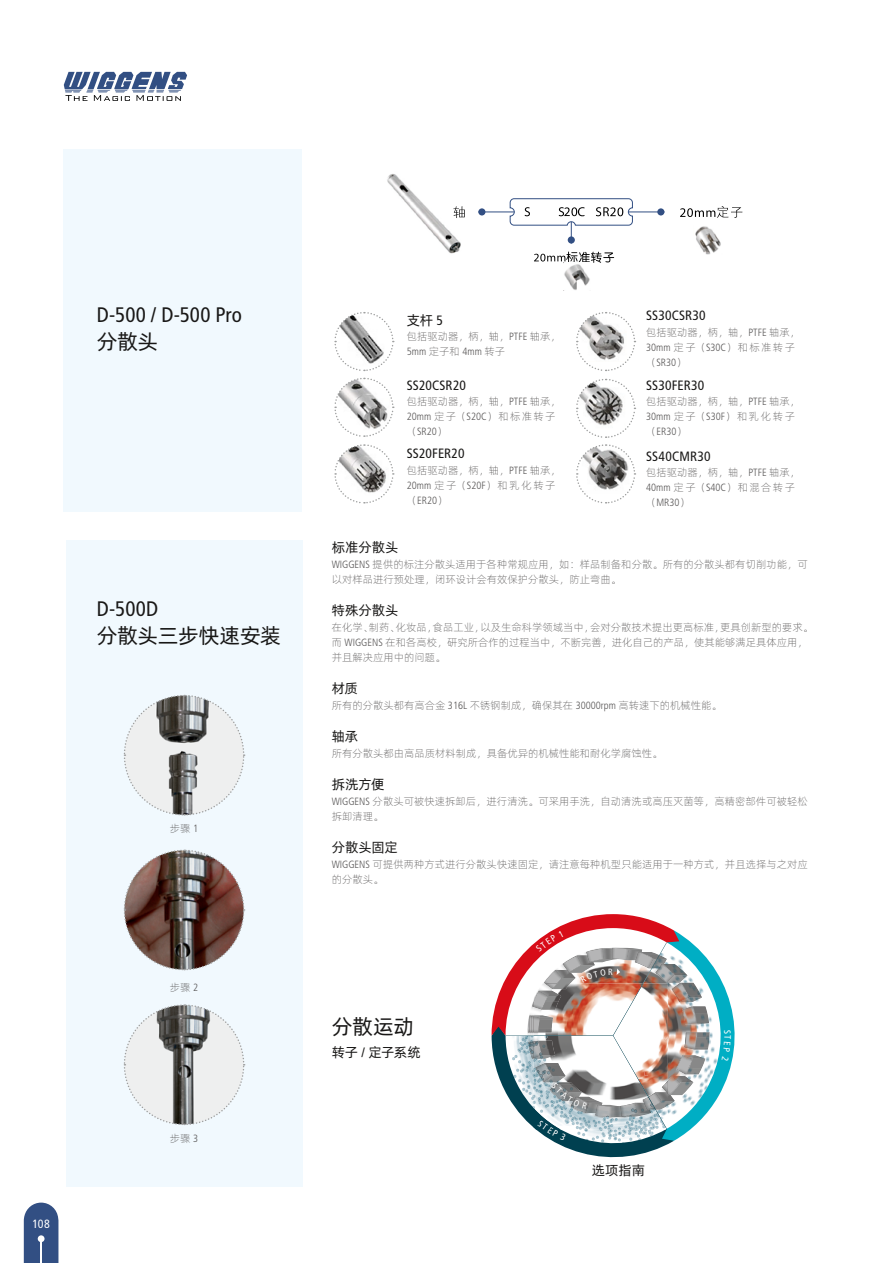
<style>
.page{position:relative;width:893px;height:1263px;background:#fff}
.page>*{position:absolute;margin:0;border:0;box-sizing:border-box;transform-origin:0 0}
.W-正文-无项目符号{font:condensed 21px/27px "Frutiger LT Std";color:#191817}
.W-正文-无项目符号-2{font:21px "Alibaba Pu Hui Ti";letter-spacing:-.01em;color:#191817}
.W-正文前段距-无项目符号{font:21px "Alibaba Pu Hui Ti";color:#191817}
.W-正文-无项目符号-3{font:condensed 13.5px "Frutiger LT Std";letter-spacing:.01em;color:#191817}
.W-正文-无项目符号-4{font:13.5px "Alibaba Pu Hui Ti";letter-spacing:.005em;color:#191817}
.W-正文前段距-无项目符号-2{font:13.5px "Alibaba Pu Hui Ti";letter-spacing:-.02em;color:#191817}
.t1{font:condensed 12px "Frutiger LT Std";color:#fff}
.W-正文-无项目符号-5{font:300 10.5px/15px "Alibaba Pu Hui Ti";color:#595757}
.W-正文-无项目符号-6{font:300 10.5px/15px "Alibaba Pu Hui Ti";letter-spacing:.065em;color:#595757}
.W-正文-无项目符号-7{font:300 10.5px/15px "Alibaba Pu Hui Ti";letter-spacing:.075em;color:#595757}
.s1{font-family:"Alibaba Pu Hui Ti";font-stretch:normal}
.s2{font-family:"Frutiger LT Std";font-stretch:condensed}
</style>
<div class="page">
<svg style="left:24px;top:1202px;width:34px;height:61px;background:#415b8c"></svg>
<svg style="left:64px;top:72px;width:123px;height:29px"></svg>
<div style="left:38px;top:1235px;width:7px;height:7px;background:#fff;border-radius:50%"></div>
<hr style="left:40px;top:1241px;width:2px;height:22px;background:#fff">
<hr style="left:478px;top:212px;width:36px;height:1px;background:#324f83">
<svg style="left:680px;top:206px;width:62px;height:12px"></svg>
<svg style="left:534px;top:252px;width:80px;height:11px"></svg>
<hr style="left:628px;top:212px;width:36px;height:1px;background:#324f83">
<svg style="left:509px;top:198px;width:124px;height:46px"></svg>
<div style="left:657px;top:208px;width:7px;height:7px;background:#324f83;border-radius:50%"></div>
<div style="left:568px;top:236px;width:7px;height:8px;background:#324f83;border-radius:50%"></div>
<div style="left:478px;top:208px;width:7px;height:7px;background:#324f83;border-radius:50%"></div>
<img style="left:387px;top:174px;width:78px;height:80px">
<img style="left:695px;top:226px;width:26px;height:29px">
<img style="left:564px;top:264px;width:26px;height:26px">
<div style="left:64px;top:149px;width:238px;height:363px;background:#f1f9fe"></div>
<div style="left:66px;top:540px;width:236px;height:646px;background:#f1f9fe"></div>
<svg style="left:123px;top:1004px;width:122px;height:122px"></svg>
<img style="left:123px;top:849px;width:122px;height:122px">
<svg style="left:123px;top:694px;width:122px;height:122px"></svg>
<svg style="left:576px;top:312px;width:60px;height:59px"></svg>
<svg style="left:334px;top:312px;width:60px;height:192px"></svg>
<svg style="left:576px;top:378px;width:60px;height:126px"></svg>
<svg style="left:492px;top:914px;width:243px;height:243px"></svg>
<p class="t1" style="left:33px;top:1217px;width:19px">108</p>
<p class="W-正文-无项目符号" style="left:97px;top:301px;width:147px">D-500 / D-500 Pro<span class="s1">分散头</span></p>
<p class="W-正文-无项目符号-4" style="left:407px;top:310px;width:38px">支杆 <span class="s2">5</span></p>
<p class="W-正文-无项目符号-5" style="left:407px;top:328px;width:156px">包括驱动器，柄，轴，<span class="s2">PTFE</span> 轴承，<br><span class="s2">5mm</span> 定子和 <span class="s2">4mm</span> 转子</p>
<p class="W-正文-无项目符号-3" style="left:407px;top:377px;width:61px">SS20CSR20</p>
<p class="W-正文-无项目符号-6" style="left:407px;top:393px;width:156px">包括驱动器，柄，轴，<span class="s2">PTFE</span> 轴承，<br><span class="s2">20mm</span> 定子（<span class="s2">S20C</span>）和标准转子（<span class="s2">SR20</span>）</p>
<p class="W-正文-无项目符号-3" style="left:407px;top:446px;width:59px">SS20FER20</p>
<p class="W-正文-无项目符号-7" style="left:407px;top:462px;width:156px">包括驱动器，柄，轴，<span class="s2">PTFE</span> 轴承，<br><span class="s2">20mm</span> 定子（<span class="s2">S20F</span>）和乳化转子（<span class="s2">ER20</span>）</p>
<p class="W-正文-无项目符号-3" style="left:646px;top:308px;width:61px">SS30CSR30</p>
<p class="W-正文-无项目符号-6" style="left:646px;top:324px;width:156px">包括驱动器，柄，轴，<span class="s2">PTFE</span> 轴承，<br><span class="s2">30mm</span> 定子（<span class="s2">S30C</span>）和标准转子（<span class="s2">SR30</span>）</p>
<p class="W-正文-无项目符号-3" style="left:646px;top:377px;width:60px">SS30FER30</p>
<p class="W-正文-无项目符号-7" style="left:646px;top:393px;width:156px">包括驱动器，柄，轴，<span class="s2">PTFE</span> 轴承，<br><span class="s2">30mm</span> 定子（<span class="s2">S30F</span>）和乳化转子（<span class="s2">ER30</span>）</p>
<p class="W-正文-无项目符号-3" style="left:646px;top:448px;width:66px">SS40CMR30</p>
<p class="W-正文-无项目符号-6" style="left:646px;top:464px;width:156px">包括驱动器，柄，轴，<span class="s2">PTFE</span> 轴承，<br><span class="s2">40mm</span> 定子（<span class="s2">S40C</span>）和混合转子（<span class="s2">MR30</span>）</p>
<p class="W-正文-无项目符号" style="left:97px;top:595px;width:63px">D-500D</p>
<p class="W-正文-无项目符号-2" style="left:97px;top:619px;width:186px">分散头三步快速安装</p>
<p class="W-正文-无项目符号-5" style="left:170px;top:820px;width:30px">步骤 <span class="s2">1</span></p>
<p class="W-正文-无项目符号-5" style="left:170px;top:979px;width:30px">步骤 <span class="s2">2</span></p>
<p class="W-正文-无项目符号-5" style="left:170px;top:1130px;width:30px">步骤 <span class="s2">3</span></p>
<p class="W-正文-无项目符号-4" style="left:332px;top:537px;width:68px">标准分散头</p>
<p class="W-正文-无项目符号-5" style="left:332px;top:556px;width:478px"><span class="s2">WIGGENS</span> 提供的标注分散头适用于各种常规应用，如：样品制备和分散。所有的分散头都有切削功能，可以对样品进行预处理，闭环设计会有效保护分散头，防止弯曲。</p>
<p class="W-正文-无项目符号-4" style="left:332px;top:600px;width:68px">特殊分散头</p>
<p class="W-正文-无项目符号-5" style="left:332px;top:619px;width:483px">在化学、制药、化妆品，食品工业，以及生命科学领域当中，会对分散技术提出更高标准，更具创新型的要求。而 <span class="s2">WIGGENS</span> 在和各高校，研究所合作的过程当中，不断完善，进化自己的产品，使其能够满足具体应用，并且解决应用中的问题。</p>
<p class="W-正文-无项目符号-4" style="left:332px;top:678px;width:27px">材质</p>
<p class="W-正文-无项目符号-5" style="left:332px;top:697px;width:392px">所有的分散头都有高合金 <span class="s2">316L</span> 不锈钢制成，确保其在 <span class="s2">30000rpm</span> 高转速下的机械性能。</p>
<p class="W-正文-无项目符号-4" style="left:332px;top:726px;width:28px">轴承</p>
<p class="W-正文-无项目符号-5" style="left:332px;top:745px;width:332px">所有分散头都由高品质材料制成，具备优异的机械性能和耐化学腐蚀性。</p>
<p class="W-正文-无项目符号-4" style="left:332px;top:774px;width:54px">拆洗方便</p>
<p class="W-正文-无项目符号-5" style="left:332px;top:793px;width:478px"><span class="s2">WIGGENS</span> 分散头可被快速拆卸后，进行清洗。可采用手洗，自动清洗或高压灭菌等，高精密部件可被轻松拆卸清理。</p>
<p class="W-正文-无项目符号-4" style="left:332px;top:837px;width:68px">分散头固定</p>
<p class="W-正文-无项目符号-5" style="left:332px;top:856px;width:478px"><span class="s2">WIGGENS</span> 可提供两种方式进行分散头快速固定，请注意每种机型只能适用于一种方式，并且选择与之对应的分散头。</p>
<p class="W-正文前段距-无项目符号" style="left:332px;top:1010px;width:84px">分散运动</p>
<p class="W-正文前段距-无项目符号-2" style="left:332px;top:1042px;width:91px">转子 <span class="s2">/</span> 定子系统</p>
<p class="W-正文-无项目符号-4" style="left:592px;top:1160px;width:54px">选项指南</p>
</div>
